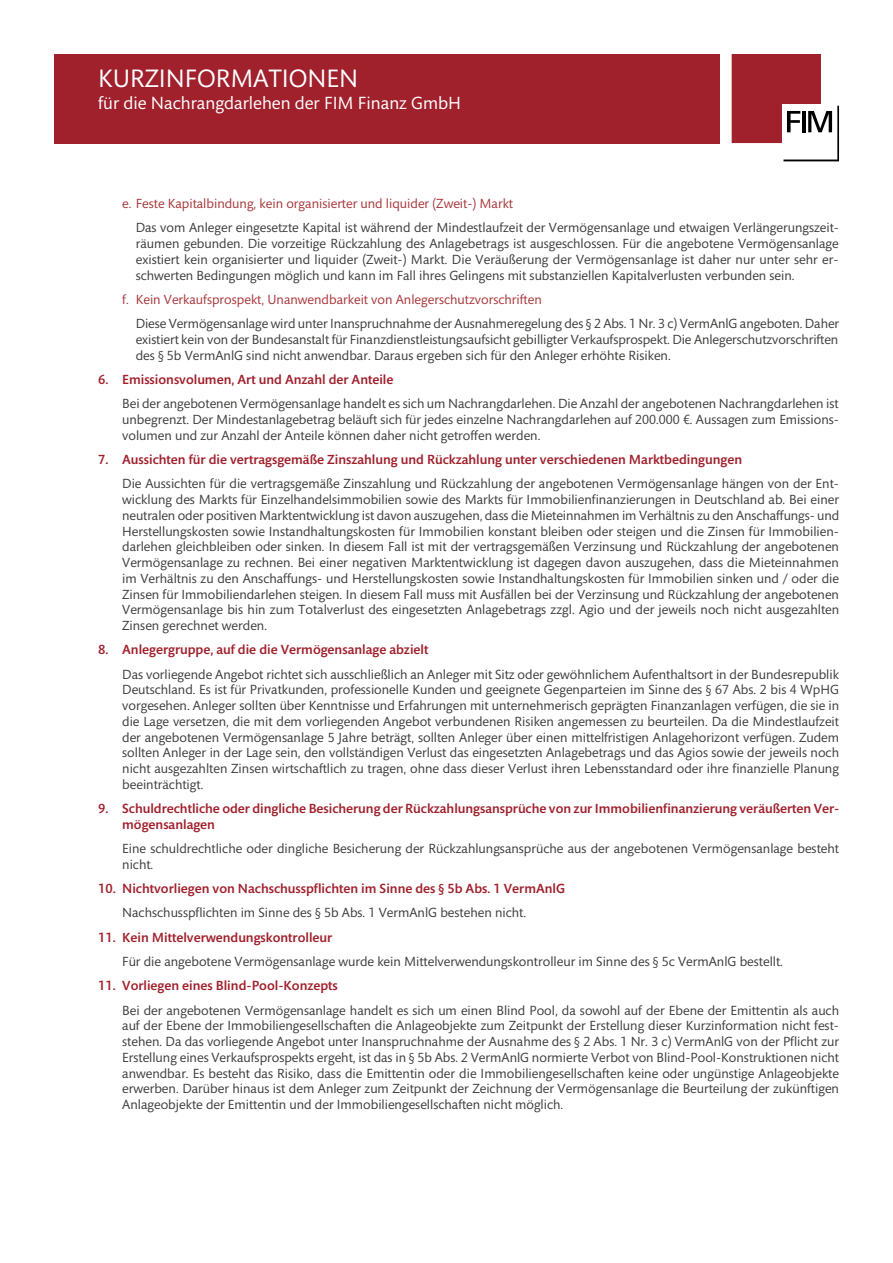
<style>
.page{position:relative;width:893px;height:1263px;background:#fff}
.page>*{position:absolute;margin:0;border:0;box-sizing:border-box;transform-origin:0 0}
.t1{font:25.65px "Mundo Sans Capital";color:#fff}
.t2{font:18px "Mundo Sans Capital";color:#fff}
.t3{font:13.5px/15.8px "Mundo Sans Capital";color:#3c3c3b;text-align:justify}
.t4{font:500 13.5px/15.8px "Mundo Sans Capital";color:#a0202c}
.t5{font:13.5px "Mundo Sans Capital";color:#a83539}
</style>
<div class="page">
<svg style="left:732px;top:54px;width:107px;height:107px"></svg>
<div style="left:54px;top:54px;width:666px;height:89px;background:#a0202c"></div>
<h1 class="t1" style="left:98px;top:65px;width:261px">KURZINFORMATIONEN</h1>
<h2 class="t2" style="left:98px;top:93px;width:364px">für die Nachrangdarlehen der FIM Finanz GmbH</h2>
<p class="t5" style="left:122px;top:196px;width:392px">e. Feste Kapitalbindung, kein organisierter und liquider (Zweit-) Markt</p>
<p class="t3" style="left:136px;top:220px;width:705px">Das vom Anleger eingesetzte Kapital ist während der Mindestlaufzeit der Vermögensanlage und etwaigen Verlängerungszeit&shy;räumen gebunden. Die vorzeitige Rückzahlung des Anlagebetrags ist ausgeschlossen. Für die angebotene Vermögensanlage existiert kein organisierter und liquider (Zweit-) Markt. Die Veräußerung der Vermögensanlage ist daher nur unter sehr er&shy;schwerten Bedingungen möglich und kann im Fall ihres Gelingens mit substanziellen Kapitalverlusten verbunden sein.</p>
<p class="t5" style="left:122px;top:292px;width:421px">f. Kein Verkaufsprospekt, Unanwendbarkeit von Anlegerschutzvorschriften</p>
<p class="t3" style="left:136px;top:316px;width:705px">Diese Vermögensanlage wird unter Inanspruchnahme der Ausnahmeregelung des § 2 Abs. 1 Nr. 3 c) VermAnlG angeboten. Daher existiert kein von der Bundesanstalt für Finanzdienstleistungsaufsicht gebilligter Verkaufsprospekt. Die Anlegerschutzvorschriften des § 5b VermAnlG sind nicht anwendbar. Daraus ergeben sich für den Anleger erhöhte Risiken.</p>
<p class="t4" style="left:98px;top:372px;width:297px">6. Emissionsvolumen, Art und Anzahl der Anteile</p>
<p class="t3" style="left:122px;top:396px;width:718px">Bei der angebotenen Vermögensanlage handelt es sich um Nachrangdarlehen. Die Anzahl der angebotenen Nachrangdarlehen ist unbegrenzt. Der Mindestanlagebetrag beläuft sich für jedes einzelne Nachrangdarlehen auf 200.000 €. Aussagen zum Emissions&shy;volumen und zur Anzahl der Anteile können daher nicht getroffen werden.</p>
<p class="t4" style="left:98px;top:452px;width:645px">7. Aussichten für die vertragsgemäße Zinszahlung und Rückzahlung unter verschiedenen Marktbedingungen</p>
<p class="t3" style="left:122px;top:476px;width:719px">Die Aussichten für die vertragsgemäße Zinszahlung und Rückzahlung der angebotenen Vermögensanlage hängen von der Ent&shy;wicklung des Markts für Einzelhandelsimmobilien sowie des Markts für Immobilienfinanzierungen in Deutschland ab. Bei einer neutralen oder positiven Marktentwicklung ist davon auszugehen, dass die Mieteinnahmen im Verhältnis zu den Anschaffungs- und Herstellungskosten sowie Instandhaltungskosten für Immobilien konstant bleiben oder steigen und die Zinsen für Immobilien&shy;darlehen gleichbleiben oder sinken. In diesem Fall ist mit der vertragsgemäßen Verzinsung und Rückzahlung der angebotenen Vermögensanlage zu rechnen. Bei einer negativen Marktentwicklung ist dagegen davon auszugehen, dass die Mieteinnahmen im Verhältnis zu den Anschaffungs- und Herstellungskosten sowie Instandhaltungskosten für Immobilien sinken und / oder die Zinsen für Immobiliendarlehen steigen. In diesem Fall muss mit Ausfällen bei der Verzinsung und Rückzahlung der angebotenen Vermögensanlage bis hin zum Totalverlust des eingesetzten Anlagebetrags zzgl. Agio und der jeweils noch nicht ausgezahlten Zinsen gerechnet werden.</p>
<p class="t4" style="left:98px;top:642px;width:332px">8. Anlegergruppe, auf die die Vermögensanlage abzielt</p>
<p class="t3" style="left:122px;top:667px;width:718px">Das vorliegende Angebot richtet sich ausschließlich an Anleger mit Sitz oder gewöhnlichem Aufenthaltsort in der Bundesrepublik Deutschland. Es ist für Privatkunden, professionelle Kunden und geeignete Gegenparteien im Sinne des § 67 Abs. 2 bis 4 WpHG vorgesehen. Anleger sollten über Kenntnisse und Erfahrungen mit unternehmerisch geprägten Finanzanlagen verfügen, die sie in die Lage versetzen, die mit dem vorliegenden Angebot verbundenen Risiken angemessen zu beurteilen. Da die Mindestlaufzeit der angebotenen Vermögensanlage 5 Jahre beträgt, sollten Anleger über einen mittelfristigen Anlagehorizont verfügen. Zudem sollten Anleger in der Lage sein, den vollständigen Verlust das eingesetzten Anlagebetrags und das Agios sowie der jeweils noch nicht ausgezahlten Zinsen wirtschaftlich zu tragen, ohne dass dieser Verlust ihren Lebensstandard oder ihre finanzielle Planung beeinträchtigt.</p>
<p class="t4" style="left:122px;top:801px;width:719px;text-indent:-24px">9. Schuldrechtliche oder dingliche Besicherung der Rückzahlungsansprüche von zur Immobilienfinanzierung veräußerten Ver&shy;mögensanlagen</p>
<p class="t3" style="left:122px;top:841px;width:718px">Eine schuldrechtliche oder dingliche Besicherung der Rückzahlungsansprüche aus der angebotenen Vermögensanlage besteht nicht.</p>
<p class="t4" style="left:98px;top:881px;width:468px">10. Nichtvorliegen von Nachschusspflichten im Sinne des § 5b Abs. 1 VermAnlG</p>
<p class="t3" style="left:122px;top:905px;width:405px">Nachschusspflichten im Sinne des § 5b Abs. 1 VermAnlG bestehen nicht.</p>
<p class="t4" style="left:98px;top:930px;width:235px">11. Kein Mittelverwendungskontrolleur</p>
<p class="t3" style="left:122px;top:954px;width:662px">Für die angebotene Vermögensanlage wurde kein Mittelverwendungskontrolleur im Sinne des § 5c VermAnlG bestellt.</p>
<p class="t4" style="left:98px;top:978px;width:241px">11. Vorliegen eines Blind-Pool-Konzepts</p>
<p class="t3" style="left:122px;top:1002px;width:718px">Bei der angebotenen Vermögensanlage handelt es sich um einen Blind Pool, da sowohl auf der Ebene der Emittentin als auch auf der Ebene der Immobiliengesellschaften die Anlageobjekte zum Zeitpunkt der Erstellung dieser Kurzinformation nicht fest&shy;stehen. Da das vorliegende Angebot unter Inanspruchnahme der Ausnahme des § 2 Abs. 1 Nr. 3 c) VermAnlG von der Pflicht zur Erstellung eines Verkaufsprospekts ergeht, ist das in § 5b Abs. 2 VermAnlG normierte Verbot von Blind-Pool-Konstruktionen nicht anwendbar. Es besteht das Risiko, dass die Emittentin oder die Immobiliengesellschaften keine oder ungünstige Anlageobjekte erwerben. Darüber hinaus ist dem Anleger zum Zeitpunkt der Zeichnung der Vermögensanlage die Beurteilung der zukünftigen Anlageobjekte der Emittentin und der Immobiliengesellschaften nicht möglich.</p>
</div>
